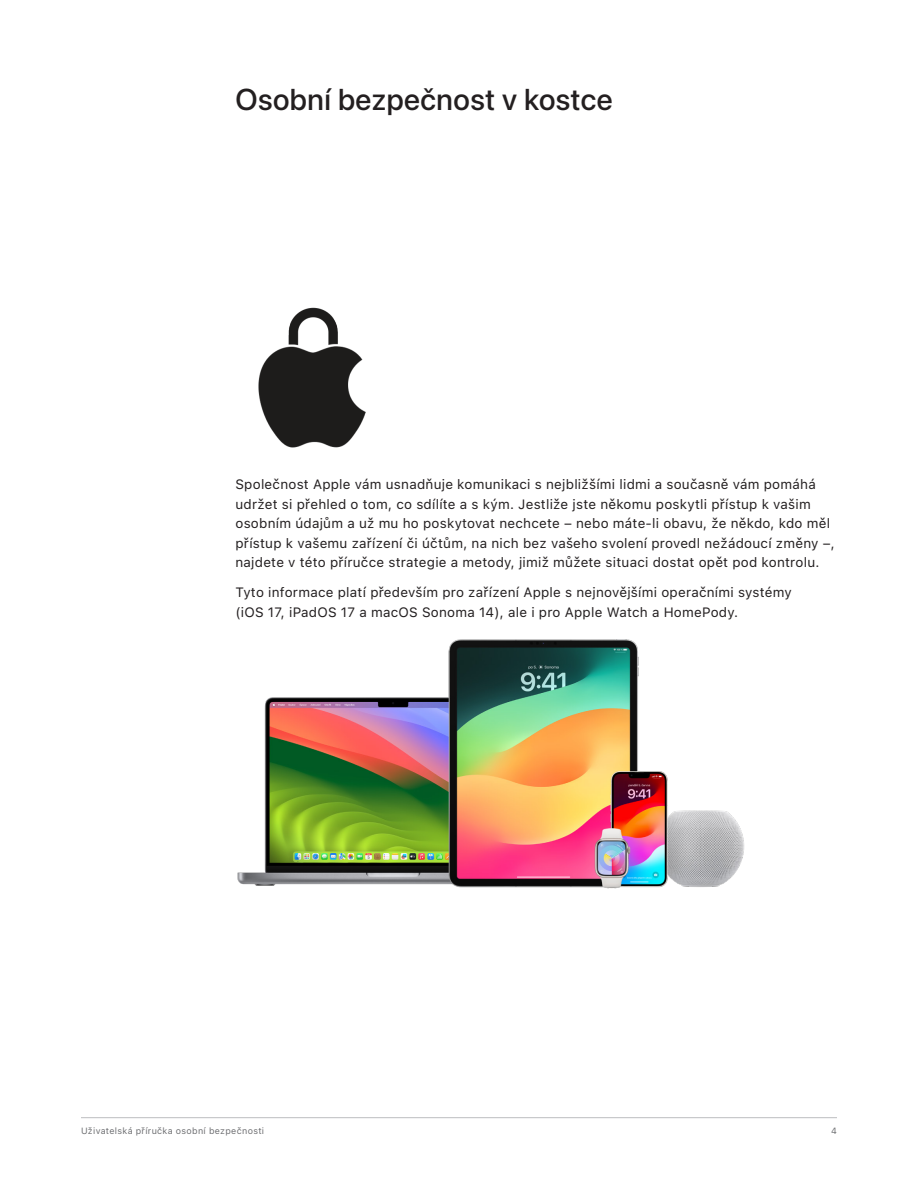
<style>
.page{position:relative;width:918px;height:1188px;background:#fff}
.page>*{position:absolute;margin:0;border:0;box-sizing:border-box;transform-origin:0 0}
.t1{font:500 30px "SF Pro Display";letter-spacing:.015em;color:#231f20}
.Body{font:13.5px/19.5px "SF Pro Text";letter-spacing:.015em;color:#231f20}
.t2{font:9px "SF Pro Text";letter-spacing:.035em;color:#6c6d70}
</style>
<div class="page">
<hr style="left:81px;top:1117px;width:756px;height:1px;background:#bcbdc0">
<img style="left:258px;top:307px;width:108px;height:141px">
<img style="left:237px;top:639px;width:507px;height:250px">
<h1 class="t1" style="left:236px;top:82px;width:379px">Osobní bezpečnost v kostce</h1>
<p class="Body" style="left:236px;top:475px;width:601px">Společnost Apple vám usnadňuje komunikaci s nejbližšími lidmi a současně vám pomáhá udržet si přehled o tom, co sdílíte a s kým. Jestliže jste někomu poskytli přístup k vašim osobním údajům a už mu ho poskytovat nechcete – nebo máte‑li obavu, že někdo, kdo měl přístup k vašemu zařízení či účtům, na nich bez vašeho svolení provedl nežádoucí změny –, najdete v této příručce strategie a metody, jimiž můžete situaci dostat opět pod kontrolu.</p>
<p class="Body" style="left:236px;top:583px;width:558px">Tyto informace platí především pro zařízení Apple s nejnovějšími operačními systémy (iOS 17, iPadOS 17 a macOS Sonoma 14), ale i pro Apple Watch a HomePody.</p>
<p class="t2" style="left:81px;top:1125px;width:185px">Uživatelská příručka osobní bezpečnosti</p>
<p class="t2" style="left:831px;top:1125px;width:7px">4</p>
</div>
